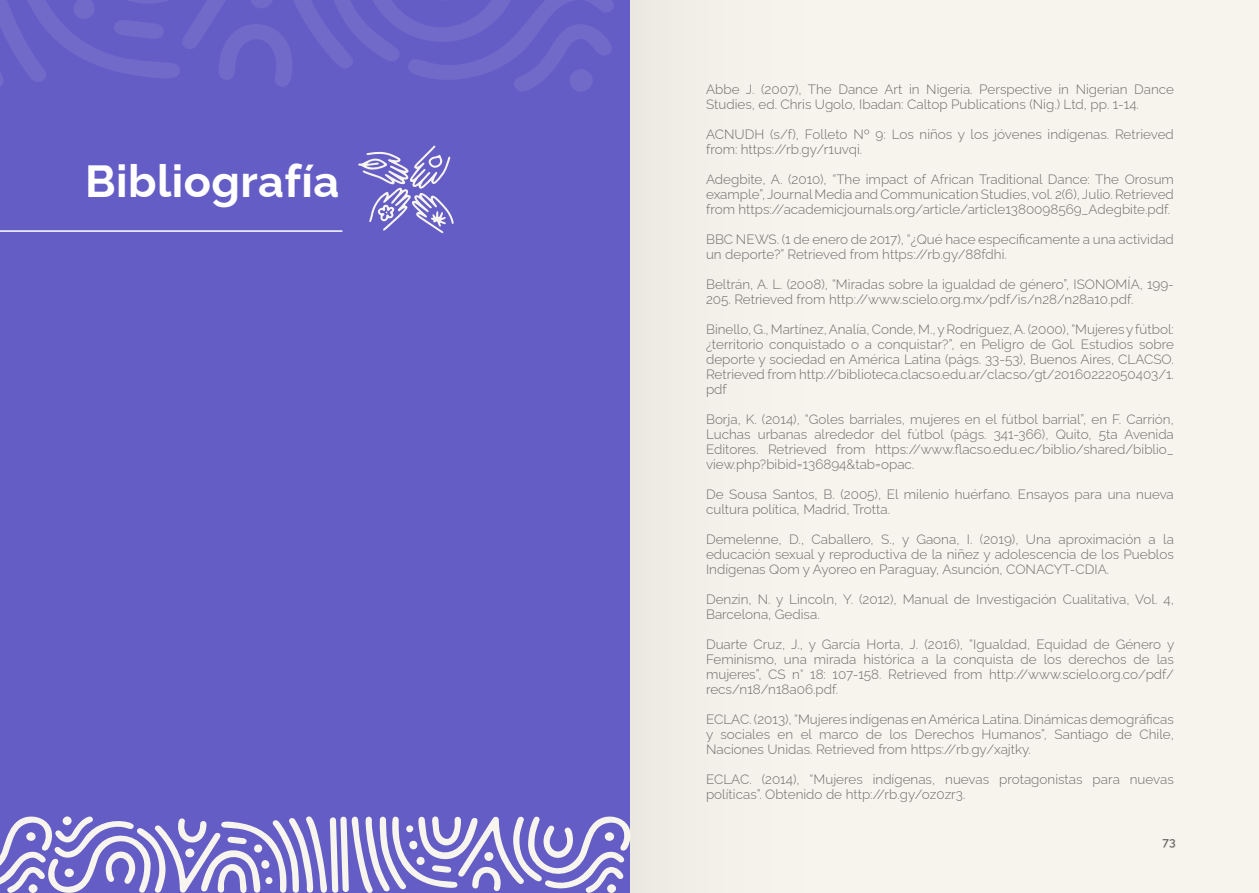
<style>
.page{position:relative;width:1259px;height:893px;background:#f7f4ed}
.page>*{position:absolute;margin:0;border:0;box-sizing:border-box;transform-origin:0 0}
.t1{font:700 45px "Raleway";letter-spacing:.01em;color:#fff}
.t2{font:300 13.5px/15px "Raleway";color:#6d6d6c}
.t3{font:600 12px "Raleway";color:#6d6d6c}
</style>
<div class="page">
<img style="left:629px;top:0;width:18px;height:893px">
<div style="left:0;top:0;width:629px;height:893px;background:#655dc6"></div>
<svg style="left:0;top:814px;width:631px;height:79px"></svg>
<div style="left:484px;top:852px;width:9px;height:9px;background:#f7f5ed;border-radius:50%"></div>
<div style="left:406px;top:825px;width:7px;height:7px;background:#f7f5ed;border-radius:50%"></div>
<div style="left:607px;top:884px;width:9px;height:9px;background:#f7f5ed;border-radius:50%"></div>
<div style="left:605px;top:832px;width:9px;height:9px;background:#f7f5ed;border-radius:50%"></div>
<svg style="left:0;top:0;width:633px;height:93px"></svg>
<div style="left:569px;top:69px;width:24px;height:23px;background:#716ac9;border-radius:50%"></div>
<hr style="left:0;top:230px;width:342px;height:2px;background:#fff">
<svg style="left:358px;top:145px;width:95px;height:88px"></svg>
<h1 class="t1" style="left:85px;top:145px;width:256px">Bibliografía</h1>
<p class="t2" style="left:706px;top:81px;width:469px">Abbe J. (2007), The Dance Art in Nigeria. Perspective in Nigerian Dance<br>Studies, ed. Chris Ugolo, Ibadan: Caltop Publications (Nig.) Ltd, pp. 1-14.</p>
<p class="t2" style="left:706px;top:126px;width:469px">ACNUDH (s/f), Folleto Nº 9: Los niños y los jóvenes indígenas. Retrieved from: https://rb.gy/r1uvqi.</p>
<p class="t2" style="left:706px;top:171px;width:469px;text-align:justify">Adegbite, A. (2010), “The impact of African Traditional Dance: The Orosum example”, Journal Media and Communication Studies, vol. 2(6), Julio. Retrieved from https://academicjournals.org/article/article1380098569_Adegbite.pdf.</p>
<p class="t2" style="left:706px;top:231px;width:469px">BBC NEWS. (1 de enero de 2017), “¿Qué hace específicamente a una actividad un deporte?” Retrieved from https://rb.gy/88fdhi.</p>
<p class="t2" style="left:706px;top:276px;width:469px">Beltrán, A. L. (2008), “Miradas sobre la igualdad de género”, ISONOMÍA, 199-<br>205. Retrieved from http://www.scielo.org.mx/pdf/is/n28/n28a10.pdf.</p>
<p class="t2" style="left:706px;top:321px;width:469px;text-align:justify">Binello, G., Martínez, Analía, Conde, M., y Rodríguez, A. (2000), “Mujeres y fútbol: ¿territorio conquistado o a conquistar?”, en Peligro de Gol. Estudios sobre deporte y sociedad en América Latina (págs. 33-53), Buenos Aires, CLACSO.<br>Retrieved from http://biblioteca.clacso.edu.ar/clacso/gt/20160222050403/1. pdf</p>
<p class="t2" style="left:706px;top:411px;width:469px;text-align:justify">Borja, K. (2014), “Goles barriales, mujeres en el fútbol barrial”, en F. Carrión, Luchas urbanas alrededor del fútbol (págs. 341-366), Quito, 5ta Avenida Editores. Retrieved from https://www.flacso.edu.ec/biblio/shared/biblio_ view.php?bibid=136894&amp;tab=opac.</p>
<p class="t2" style="left:706px;top:486px;width:469px">De Sousa Santos, B. (2005), El milenio huérfano. Ensayos para una nueva cultura política, Madrid, Trotta.</p>
<p class="t2" style="left:706px;top:531px;width:469px;text-align:justify">Demelenne, D., Caballero, S., y Gaona, I. (2019), Una aproximación a la educación sexual y reproductiva de la niñez y adolescencia de los Pueblos Indígenas Qom y Ayoreo en Paraguay, Asunción, CONACYT-CDIA.</p>
<p class="t2" style="left:706px;top:590px;width:469px">Denzin, N. y Lincoln, Y. (2012), Manual de Investigación Cualitativa, Vol. 4,<br>Barcelona, Gedisa.</p>
<p class="t2" style="left:706px;top:635px;width:470px;text-align:justify">Duarte Cruz, J., y García Horta, J. (2016), “Igualdad, Equidad de Género y Feminismo, una mirada histórica a la conquista de los derechos de las mujeres”, CS n° 18: 107-158. Retrieved from http://www.scielo.org.co/pdf/ recs/n18/n18a06.pdf.</p>
<p class="t2" style="left:706px;top:710px;width:469px;text-align:justify">ECLAC. (2013), “Mujeres indígenas en América Latina. Dinámicas demográficas y sociales en el marco de los Derechos Humanos”, Santiago de Chile, Naciones Unidas. Retrieved from https://rb.gy/xajtky.</p>
<p class="t2" style="left:706px;top:770px;width:469px">ECLAC. (2014), “Mujeres indígenas, nuevas protagonistas para nuevas políticas”. Obtenido de http://rb.gy/oz0zr3.</p>
<p class="t3" style="left:1162px;top:832px;width:15px">73</p>
</div>
